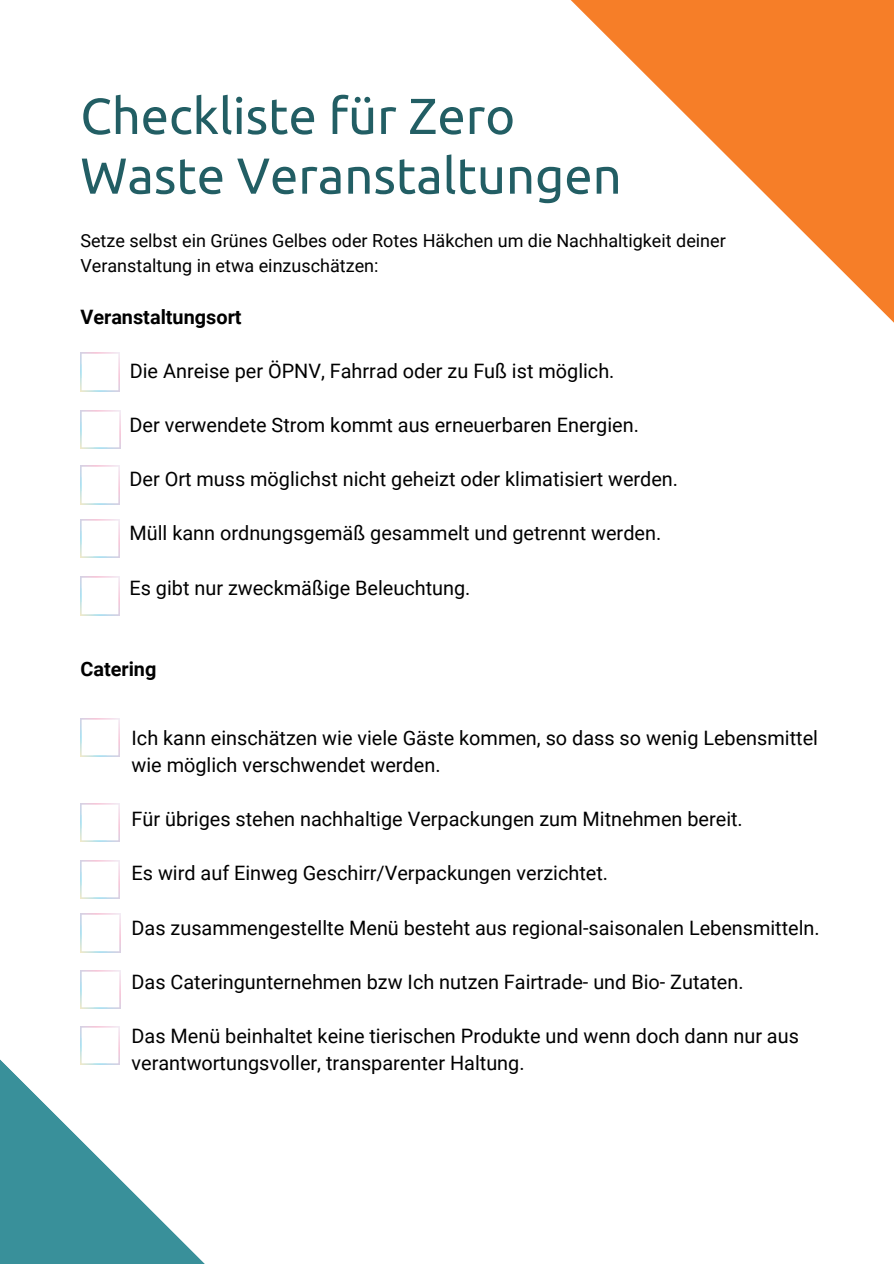
<style>
.page{position:relative;width:894px;height:1264px;background:#fff}
.page>*{position:absolute;margin:0;border:0;box-sizing:border-box;transform-origin:0 0}
.t1{font:50.55px "Ubuntu";color:#225e64}
.t2{font:19.8px/27px "Roboto";color:#000}
.t3{font:700 19.8px "Roboto";color:#000}
.t4{font:18px/24.8px "Roboto";color:#000}
</style>
<div class="page">
<svg style="left:570px;top:0;width:323px;height:322px"></svg>
<svg style="left:0;top:841px;width:204px;height:422px"></svg>
<img style="left:80px;top:353px;width:40px;height:38px">
<img style="left:81px;top:410px;width:39px;height:38px">
<img style="left:80px;top:465px;width:40px;height:39px">
<img style="left:80px;top:519px;width:40px;height:39px">
<img style="left:80px;top:576px;width:40px;height:39px">
<img style="left:80px;top:718px;width:40px;height:38px">
<img style="left:80px;top:803px;width:40px;height:38px">
<img style="left:80px;top:860px;width:40px;height:38px">
<img style="left:81px;top:914px;width:39px;height:38px">
<img style="left:81px;top:970px;width:39px;height:38px">
<img style="left:80px;top:1026px;width:40px;height:38px">
<p class="t1" style="left:80px;top:87px;width:436px">Checkliste für Zero</p>
<p class="t1" style="left:80px;top:146px;width:542px">Waste Veranstaltungen</p>
<p class="t4" style="left:80px;top:228px;width:646px">Setze selbst ein Grünes Gelbes oder Rotes Häkchen um die Nachhaltigkeit deiner<br>Veranstaltung in etwa einzuschätzen:</p>
<p class="t3" style="left:80px;top:306px;width:163px">Veranstaltungsort</p>
<p class="t2" style="left:130px;top:358px;width:486px">Die Anreise per ÖPNV, Fahrrad oder zu Fuß ist möglich.</p>
<p class="t2" style="left:129px;top:412px;width:510px">Der verwendete Strom kommt aus erneuerbaren Energien.</p>
<p class="t2" style="left:129px;top:466px;width:550px">Der Ort muss möglichst nicht geheizt oder klimatisiert werden.</p>
<p class="t2" style="left:129px;top:520px;width:533px">Müll kann ordnungsgemäß gesammelt und getrennt werden.</p>
<p class="t2" style="left:129px;top:574px;width:342px">Es gibt nur zweckmäßige Beleuchtung.</p>
<p class="t3" style="left:80px;top:657px;width:77px">Catering</p>
<p class="t2" style="left:131px;top:725px;width:687px">Ich kann einschätzen wie viele Gäste kommen, so dass so wenig Lebensmittel wie möglich verschwendet werden.</p>
<p class="t2" style="left:131px;top:806px;width:612px">Für übriges stehen nachhaltige Verpackungen zum Mitnehmen bereit.</p>
<p class="t2" style="left:131px;top:860px;width:478px">Es wird auf Einweg Geschirr/Verpackungen verzichtet.</p>
<p class="t2" style="left:131px;top:914px;width:689px">Das zusammengestellte Menü besteht aus regional-saisonalen Lebensmitteln.</p>
<p class="t2" style="left:131px;top:968px;width:613px">Das Cateringunternehmen bzw Ich nutzen Fairtrade- und Bio- Zutaten.</p>
<p class="t2" style="left:131px;top:1022px;width:668px">Das Menü beinhaltet keine tierischen Produkte und wenn doch dann nur aus verantwortungsvoller, transparenter Haltung.</p>
</div>
